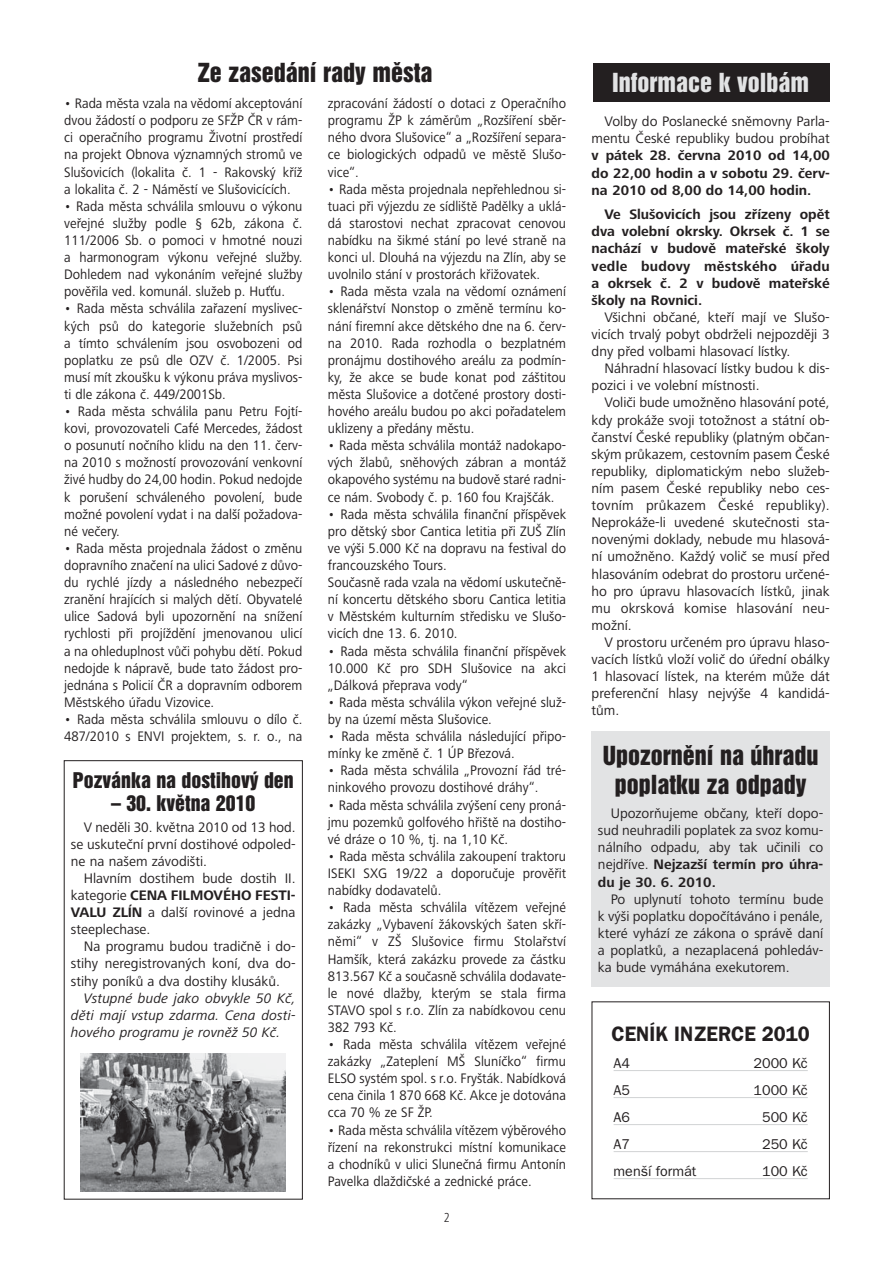
<style>
.page{position:relative;width:894px;height:1263px;background:#fff}
.page>*{position:absolute;margin:0;border:0;box-sizing:border-box;transform-origin:0 0}
.t1{font:24px/28.8px "Helvetica Inserat CE";color:#231f20;text-align:center}
.t2{font:24px "Helvetica Inserat CE";color:#e2e3e4}
.t3{font:600 21px "ITC Franklin Gothic CE";color:#231f20;scale:.95 1}
.t4{font:19.8px "Helvetica Inserat CE";color:#231f20}
.t5{font:14.25px/17.1px "Frutiger Next LTCE";color:#231f20;text-align:justify;scale:.94 1}
.t6{font:14.25px/17.1px "Frutiger Next LTCE";color:#231f20;text-align:justify}
.t7{font:700 14.25px/17.1px "Frutiger Next LTCE";color:#231f20;text-align:justify}
.t8{font:italic 14.25px/17.1px "Frutiger Next LTCE";color:#231f20;text-align:justify}
.t9{font:14.25px "ITC Franklin Gothic CE";color:#231f20}
.t10{font:300 condensed 13.5px "Frutiger Next LTCE";color:#231f20}
.s1{font-weight:700}
</style>
<div class="page">
<div style="left:591px;top:731px;width:239px;height:255px;background:#e2e3e4"></div>
<div style="left:64px;top:760px;width:239px;height:439px;border:1px solid #231f20"></div>
<img style="left:81px;top:1053px;width:205px;height:138px">
<div style="left:593px;top:63px;width:237px;height:39px;background:#231f20"></div>
<hr style="left:613px;top:1070px;width:195px;height:1px;background:#d1d3d4">
<hr style="left:613px;top:1097px;width:195px;height:1px;background:#d1d3d4">
<hr style="left:613px;top:1124px;width:195px;height:1px;background:#d1d3d4">
<hr style="left:613px;top:1151px;width:195px;height:1px;background:#d1d3d4">
<hr style="left:613px;top:1178px;width:195px;height:1px;background:#d1d3d4">
<h1 class="t1" style="left:198px;top:59px;width:236px">Ze zasedání rady města</h1>
<p class="t5" style="left:328px;top:96px;width:255px">zpracování žádostí o dotaci z Operačního programu ŽP k záměrům „Rozšíření sběr&shy;ného dvora Slušovice“ a „Rozšíření separa&shy;ce biologických odpadů ve městě Slušo&shy;vice“.</p>
<p class="t5" style="left:328px;top:182px;width:255px">• Rada města projednala nepřehlednou si&shy;tuaci při výjezdu ze sídliště Padělky a uklá&shy;dá starostovi nechat zpracovat cenovou nabídku na šikmé stání po levé straně na konci ul. Dlouhá na výjezdu na Zlín, aby se uvolnilo stání v prostorách křižovatek.</p>
<p class="t5" style="left:328px;top:284px;width:255px">• Rada města vzala na vědomí oznámení sklenářství Nonstop o změně termínu ko&shy;nání firemní akce dětského dne na 6. červ&shy;na 2010. Rada rozhodla o bezplatném pronájmu dostihového areálu za podmín&shy;ky, že akce se bude konat pod záštitou města Slušovice a dotčené prostory dosti&shy;hového areálu budou po akci pořadatelem uklizeny a předány městu.</p>
<p class="t5" style="left:328px;top:438px;width:255px">• Rada města schválila montáž nadokapo&shy;vých žlabů, sněhových zábran a montáž okapového systému na budově staré radni&shy;ce nám. Svobody č. p. 160 fou Krajščák.</p>
<p class="t5" style="left:328px;top:507px;width:255px;text-align:left">• Rada města schválila finanční příspěvek pro dětský sbor Cantica letitia při ZUŠ Zlín ve výši 5.000 Kč na dopravu na festival do francouzského Tours.<br>Současně rada vzala na vědomí uskutečně&shy;ní koncertu dětského sboru Cantica letitia v Městském kulturním středisku ve Slušo&shy;vicích dne 13. 6. 2010.</p>
<p class="t5" style="left:328px;top:643px;width:255px">• Rada města schválila finanční příspěvek 10.000 Kč pro SDH Slušovice na akci „Dálková přeprava vody“</p>
<p class="t5" style="left:328px;top:695px;width:255px">• Rada města schválila výkon veřejné služ&shy;by na území města Slušovice.</p>
<p class="t5" style="left:328px;top:729px;width:255px">• Rada města schválila následující připo&shy;mínky ke změně č. 1 ÚP Březová.</p>
<p class="t5" style="left:328px;top:763px;width:255px">• Rada města schválila „Provozní řád tré&shy;ninkového provozu dostihové dráhy“.</p>
<p class="t5" style="left:328px;top:797px;width:255px">• Rada města schválila zvýšení ceny proná&shy;jmu pozemků golfového hřiště na dostiho&shy;vé dráze o 10 %, tj. na 1,10 Kč.</p>
<p class="t5" style="left:328px;top:849px;width:255px">• Rada města schválila zakoupení traktoru ISEKI SXG 19/22 a doporučuje prověřit nabídky dodavatelů.</p>
<p class="t5" style="left:328px;top:900px;width:255px">• Rada města schválila vítězem veřejné zakázky „Vybavení žákovských šaten skří&shy;němi“ v ZŠ Slušovice firmu Stolařství Hamšík, která zakázku provede za částku 813.567 Kč a současně schválila dodavate&shy;le nové dlažby, kterým se stala firma STAVO spol s r.o. Zlín za nabídkovou cenu 382 793 Kč.</p>
<p class="t5" style="left:328px;top:1037px;width:255px">• Rada města schválila vítězem veřejné zakázky „Zateplení MŠ Sluníčko“ firmu ELSO systém spol. s r.o. Fryšták. Nabídková cena činila 1 870 668 Kč. Akce je dotována cca 70 % ze SF ŽP.</p>
<p class="t5" style="left:328px;top:1122px;width:255px">• Rada města schválila vítězem výběrového řízení na rekonstrukci místní komunikace a chodníků v ulici Slunečná firmu Antonín Pavelka dlaždičské a zednické práce.</p>
<p class="t5" style="left:64px;top:96px;width:255px">• Rada města vzala na vědomí akceptování dvou žádostí o podporu ze SFŽP ČR v rám&shy;ci operačního programu Životní prostředí na projekt Obnova významných stromů ve Slušovicích (lokalita č. 1 - Rakovský kříž a lokalita č. 2 - Náměstí ve Slušovicících.</p>
<p class="t5" style="left:64px;top:199px;width:255px">• Rada města schválila smlouvu o výkonu veřejné služby podle § 62b, zákona č.<br>111/2006 Sb. o pomoci v hmotné nouzi a harmonogram výkonu veřejné služby.<br>Dohledem nad vykonáním veřejné služby pověřila ved. komunál. služeb p. Huťťu.</p>
<p class="t5" style="left:64px;top:301px;width:255px">• Rada města schválila zařazení myslivec&shy;kých psů do kategorie služebních psů a tímto schválením jsou osvobozeni od poplatku ze psů dle OZV č. 1/2005. Psi musí mít zkoušku k výkonu práva myslivos&shy;ti dle zákona č. 449/2001Sb.</p>
<p class="t5" style="left:64px;top:404px;width:255px">• Rada města schválila panu Petru Fojtí&shy;kovi, provozovateli Café Mercedes, žádost o posunutí nočního klidu na den 11. červ&shy;na 2010 s možností provozování venkovní živé hudby do 24,00 hodin. Pokud nedojde k porušení schváleného povolení, bude možné povolení vydat i na další požadova&shy;né večery.</p>
<p class="t5" style="left:64px;top:541px;width:255px">• Rada města projednala žádost o změnu dopravního značení na ulici Sadové z důvo&shy;du rychlé jízdy a následného nebezpečí zranění hrajících si malých dětí. Obyvatelé ulice Sadová byli upozornění na snížení rychlosti při projíždění jmenovanou ulicí a na ohleduplnost vůči pohybu dětí. Pokud nedojde k nápravě, bude tato žádost pro&shy;jednána s Policií ČR a dopravním odborem Městského úřadu Vizovice.</p>
<p class="t5" style="left:64px;top:712px;width:255px">• Rada města schválila smlouvu o dílo č.<br>487/2010 s ENVI projektem, s. r. o., na</p>
<h3 class="t4" style="left:73px;top:771px;width:222px">Pozvánka na dostihový den</h3>
<h3 class="t4" style="left:111px;top:795px;width:146px">– 30. května 2010</h3>
<p class="t6" style="left:71px;top:819px;width:226px;text-indent:13px">V neděli 30. května 2010 od 13 hod. se uskuteční první dostihové odpoled&shy;ne na našem závodišti.</p>
<p class="t6" style="left:71px;top:871px;width:226px;text-indent:13px">Hlavním dostihem bude dostih II. kategorie <span class="s1">CENA FILMOVÉHO FESTI-VALU ZLÍN</span> a další rovinové a jedna steeplechase.</p>
<p class="t6" style="left:71px;top:939px;width:226px;text-indent:13px">Na programu budou tradičně i do&shy;stihy neregistrovaných koní, dva do&shy;stihy poníků a dva dostihy klusáků.</p>
<p class="t8" style="left:71px;top:990px;width:226px;text-indent:13px">Vstupné bude jako obvykle 50 Kč, děti mají vstup zdarma. Cena dosti&shy;hového programu je rovněž 50 Kč.</p>
<p class="t10" style="left:444px;top:1212px;width:8px">2</p>
<h1 class="t2" style="left:612px;top:72px;width:199px">Informace k volbám</h1>
<p class="t6" style="left:591px;top:114px;width:240px;text-align:right">Volby do Poslanecké sněmovny Parla&shy;mentu České republiky budou probíhat</p>
<p class="t7" style="left:591px;top:149px;width:240px">v pátek 28. června 2010 od 14,00 do 22,00 hodin a v sobotu 29. červ&shy;na 2010 od 8,00 do 14,00 hodin.</p>
<p class="t7" style="left:591px;top:207px;width:240px;text-indent:13px">Ve Slušovicích jsou zřízeny opět dva volební okrsky. Okrsek č. 1 se nachází v budově mateřské školy vedle budovy městského úřadu a okrsek č. 2 v budově mateřské školy na Rovnici.</p>
<p class="t6" style="left:591px;top:310px;width:240px;text-indent:13px">Všichni občané, kteří mají ve Slušo&shy;vicích trvalý pobyt obdrželi nejpozději 3 dny před volbami hlasovací lístky.</p>
<p class="t6" style="left:591px;top:361px;width:240px;text-indent:13px">Náhradní hlasovací lístky budou k dis&shy;pozici i ve volební místnosti.</p>
<p class="t6" style="left:591px;top:395px;width:240px;text-indent:13px">Voliči bude umožněno hlasování poté, kdy prokáže svoji totožnost a státní ob&shy;čanství České republiky (platným občan&shy;ským průkazem, cestovním pasem České republiky, diplomatickým nebo služeb&shy;ním pasem České republiky nebo ces&shy;tovním průkazem České republiky).<br>Neprokáže-li uvedené skutečnosti sta&shy;novenými doklady, nebude mu hlasová&shy;ní umožněno. Každý volič se musí před hlasováním odebrat do prostoru určené&shy;ho pro úpravu hlasovacích lístků, jinak mu okrsková komise hlasování neu&shy;možní.</p>
<p class="t6" style="left:591px;top:635px;width:240px;text-indent:13px">V prostoru určeném pro úpravu hlaso&shy;vacích lístků vloží volič do úřední obálky 1 hlasovací lístek, na kterém může dát preferenční hlasy nejvýše 4 kandidá&shy;tům.</p>
<h1 class="t1" style="left:603px;top:741px;width:217px">Upozornění na úhradu poplatku za odpady</h1>
<p class="t6" style="left:598px;top:806px;width:227px;text-indent:13px">Upozorňujeme občany, kteří dopo&shy;sud neuhradili poplatek za svoz komu&shy;nálního odpadu, aby tak učinili co nejdříve. <span class="s1">Nejzazší termín pro úhra&shy;du je 30. 6. 2010.</span></p>
<p class="t6" style="left:598px;top:891px;width:227px;text-indent:13px">Po uplynutí tohoto termínu bude k výši poplatku dopočítáváno i penále, které vyhází ze zákona o správě daní a poplatků, a nezaplacená pohledáv&shy;ka bude vymáhána exekutorem.</p>
<h2 class="t3" style="left:611px;top:1026px;width:210px">CENÍK INZERCE 2010</h2>
<p class="t9" style="left:613px;top:1057px;width:18px">A4</p>
<p class="t9" style="left:753px;top:1057px;width:56px">2000 Kč</p>
<p class="t9" style="left:613px;top:1084px;width:18px">A5</p>
<p class="t9" style="left:753px;top:1084px;width:56px">1000 Kč</p>
<p class="t9" style="left:613px;top:1111px;width:18px">A6</p>
<p class="t9" style="left:762px;top:1111px;width:47px">500 Kč</p>
<p class="t9" style="left:613px;top:1138px;width:18px">A7</p>
<p class="t9" style="left:762px;top:1138px;width:47px">250 Kč</p>
<p class="t9" style="left:613px;top:1165px;width:84px">menší formát</p>
<p class="t9" style="left:762px;top:1165px;width:47px">100 Kč</p>
</div>
